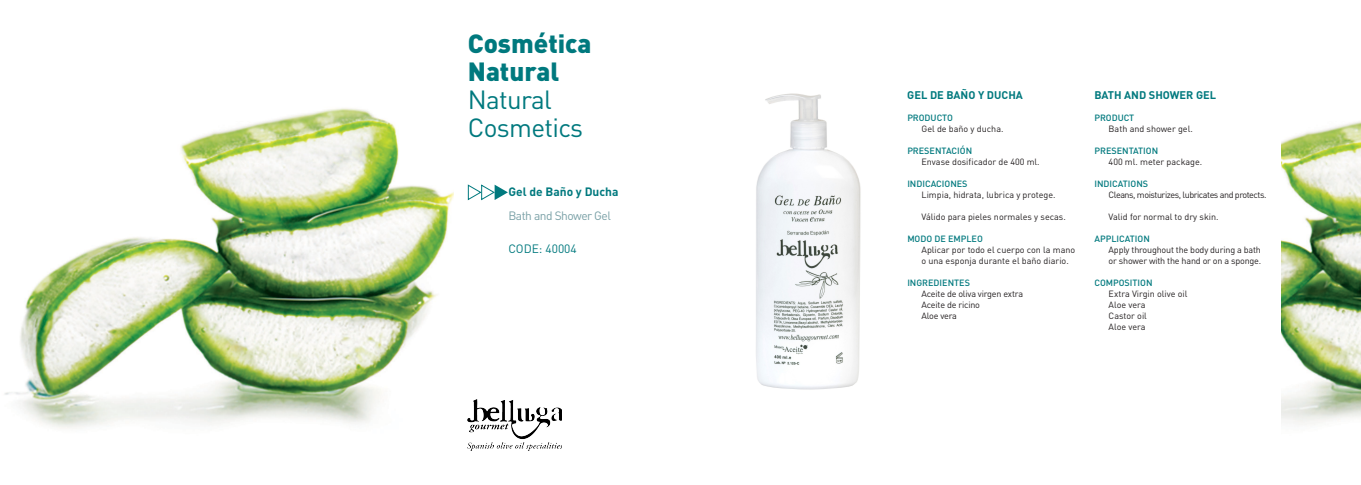
<style>
.page{position:relative;width:1361px;height:485px;background:#fff}
.page>*{position:absolute;margin:0;border:0;box-sizing:border-box;transform-origin:0 0}
.t1{font:900 26px/28px "DINOT";color:#00797e}
.t2{font:26px/28px "DINOT";letter-spacing:-.025em;color:#00797e}
.t3{font:12px "DINOT";letter-spacing:-.04em;color:#79a0a6}
.t4{font:700 12px "DINOT";color:#00797e}
.t5{font:12px "DINOT";color:#00797e}
.t6{font:700 11px "DINOT";color:#00797e}
.t7{font:9px/11px "DINOT";color:#231f20}
.t8{font:9px/11px "DINOT";letter-spacing:-.02em;color:#231f20}
.t9{font:500 9px "DINOT";color:#00797e}
.t10{font:9px "DINOT";letter-spacing:-.05em;color:#231f20}
</style>
<div class="page">
<img style="left:5px;top:108px;width:449px;height:320px">
<img style="left:468px;top:399px;width:93px;height:51px">
<svg style="left:467px;top:184px;width:41px;height:17px"></svg>
<img style="left:1281px;top:121px;width:80px;height:304px">
<img style="left:756px;top:93px;width:105px;height:297px">
<h1 class="t1" style="left:468px;top:29px;width:125px">Cosmética<br>Natural</h1>
<h1 class="t2" style="left:468px;top:85px;width:117px">Natural<br>Cosmetics</h1>
<h2 class="t4" style="left:508px;top:184px;width:112px">Gel de Baño y Ducha</h2>
<h2 class="t3" style="left:508px;top:208px;width:104px">Bath and Shower Gel</h2>
<h2 class="t5" style="left:508px;top:241px;width:70px">CODE: 40004</h2>
<p class="t6" style="left:907px;top:88px;width:117px">GEL DE BAÑO Y DUCHA</p>
<p class="t6" style="left:1094px;top:88px;width:123px">BATH AND SHOWER GEL</p>
<p class="t9" style="left:1094px;top:112px;width:41px">PRODUCT</p>
<p class="t7" style="left:1108px;top:123px;width:86px">Bath and shower gel.</p>
<p class="t9" style="left:1094px;top:145px;width:65px">PRESENTATION</p>
<p class="t7" style="left:1108px;top:156px;width:95px">400 ml. meter package.</p>
<p class="t9" style="left:1094px;top:178px;width:55px">INDICATIONS</p>
<p class="t10" style="left:1108px;top:189px;width:159px">Cleans, moisturizes, lubricates and protects.</p>
<p class="t7" style="left:1108px;top:211px;width:111px">Valid for normal to dry skin.</p>
<p class="t9" style="left:1094px;top:233px;width:57px">APPLICATION</p>
<p class="t8" style="left:1108px;top:244px;width:154px">Apply throughout the body during a bath or shower with the hand or on a sponge.</p>
<p class="t9" style="left:1094px;top:277px;width:60px">COMPOSITION</p>
<p class="t7" style="left:1108px;top:288px;width:80px">Extra Virgin olive oil<br>Aloe vera<br>Castor oil<br>Aloe vera</p>
<p class="t9" style="left:907px;top:112px;width:47px">PRODUCTO</p>
<p class="t7" style="left:921px;top:123px;width:83px">Gel de baño y ducha.</p>
<p class="t9" style="left:907px;top:145px;width:66px">PRESENTACIÓN</p>
<p class="t7" style="left:921px;top:156px;width:120px">Envase dosificador de 400 ml.</p>
<p class="t9" style="left:907px;top:178px;width:62px">INDICACIONES</p>
<p class="t7" style="left:921px;top:189px;width:136px">Limpia, hidrata, lubrica y protege.</p>
<p class="t7" style="left:921px;top:211px;width:146px">Válido para pieles normales y secas.</p>
<p class="t9" style="left:907px;top:233px;width:77px">MODO DE EMPLEO</p>
<p class="t7" style="left:921px;top:244px;width:155px">Aplicar por todo el cuerpo con la mano o una esponja durante el baño diario.</p>
<p class="t9" style="left:907px;top:277px;width:64px">INGREDIENTES</p>
<p class="t8" style="left:921px;top:288px;width:103px">Aceite de oliva virgen extra<br>Aceite de ricino<br>Aloe vera</p>
</div>
